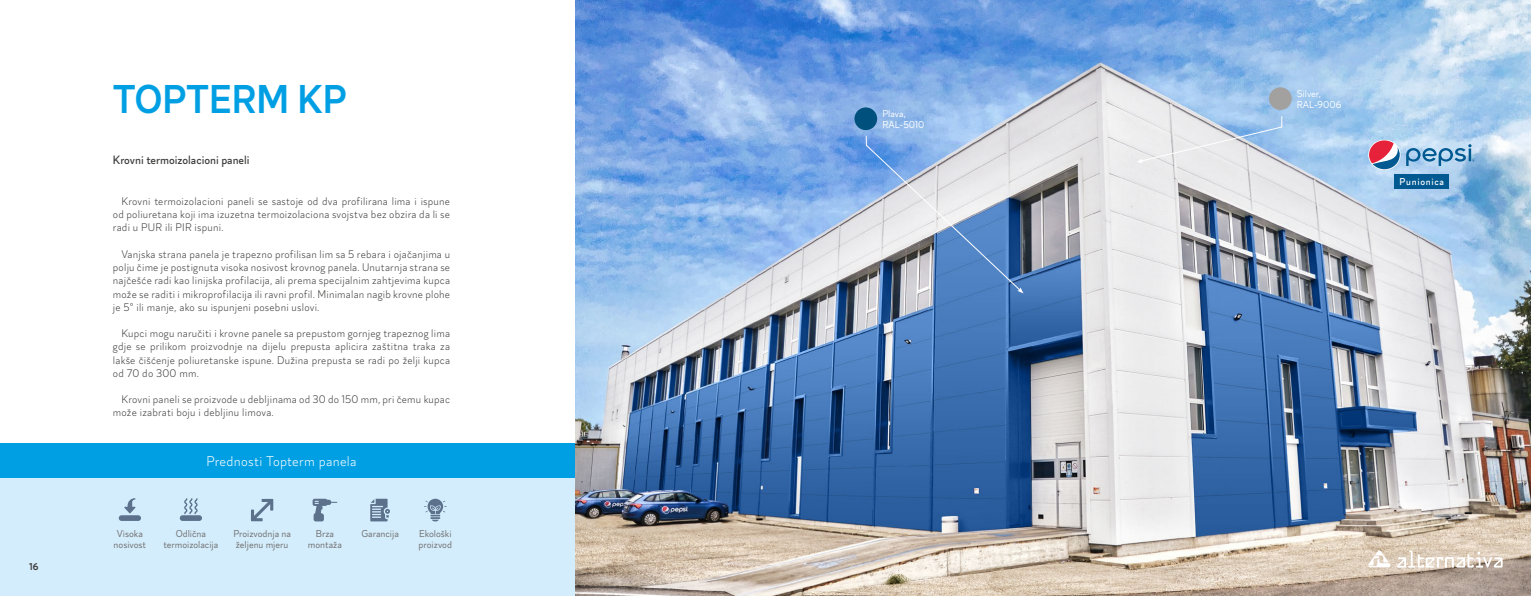
<style>
.page{position:relative;width:1531px;height:596px;background:#fff}
.page>*{position:absolute;margin:0;border:0;box-sizing:border-box;transform-origin:0 0}
.t1{font:600 40px "Magdelin";color:#009fe3}
.t2{font:300 14px "Magdelin";letter-spacing:.025em;color:#fff}
.t3{font:500 12px "Magdelin";color:#3c3c3b}
.t4{font:300 11px/13.2px "Magdelin";letter-spacing:.02em;color:#3c3c3b;text-align:justify}
.t5{font:10px/11px "Magdelin";color:#706f6f;text-align:center}
.t6{font:10px/11px "Magdelin";color:#fff}
.t7{font:500 10px "Magdelin";letter-spacing:.07em;color:#fff}
.t8{font:600 10px "Magdelin";color:#3c3c3b}
</style>
<div class="page">
<div style="left:0;top:478px;width:575px;height:117px;background:#d4edfc"></div>
<div style="left:0;top:443px;width:575px;height:35px;background:#009fe3"></div>
<img style="left:575px;top:0;width:956px;height:595px">
<svg style="left:1368px;top:550px;width:22px;height:17px"></svg>
<svg style="left:1397px;top:550px;width:105px;height:17px"></svg>
<div style="left:854px;top:107px;width:23px;height:23px;background:#00507d;border-radius:50%"></div>
<div style="left:1269px;top:87px;width:22px;height:23px;background:#a2a19f;border-radius:50%"></div>
<svg style="left:866px;top:135px;width:157px;height:158px;background:#9db3d0"></svg>
<svg style="left:1136px;top:116px;width:146px;height:47px;background:#d2dce8"></svg>
<svg style="left:184px;top:498px;width:14px;height:16px"></svg>
<div style="left:180px;top:515px;width:22px;height:5px;background:#5c718c;border-radius:3px"></div>
<div style="left:119px;top:515px;width:22px;height:5px;background:#5c718c;border-radius:3px"></div>
<svg style="left:124px;top:498px;width:12px;height:15px"></svg>
<svg style="left:251px;top:498px;width:22px;height:23px"></svg>
<svg style="left:313px;top:498px;width:24px;height:23px"></svg>
<svg style="left:370px;top:498px;width:20px;height:23px"></svg>
<svg style="left:424px;top:498px;width:23px;height:23px"></svg>
<svg style="left:1366px;top:138px;width:109px;height:33px;background:#a1b1cf"></svg>
<div style="left:1394px;top:174px;width:55px;height:14px;background:#005991"></div>
<p class="t8" style="left:29px;top:560px;width:11px">16</p>
<h1 class="t1" style="left:113px;top:76px;width:235px">TOPTERM KP</h1>
<p class="t3" style="left:113px;top:153px;width:138px">Krovni termoizolacioni paneli</p>
<p class="t4" style="left:113px;top:195px;width:339px;text-indent:9px">Krovni termoizolacioni paneli se sastoje od dva profilirana lima i ispune od poliuretana koji ima izuzetna termoizolaciona svojstva bez obzira da li se radi u PUR ili PIR ispuni.</p>
<p class="t4" style="left:113px;top:248px;width:339px;text-indent:9px">Vanjska strana panela je trapezno profilisan lim sa 5 rebara i ojačanjima u polju čime je postignuta visoka nosivost krovnog panela. Unutarnja strana se najčešće radi kao linijska profilacija, ali prema specijalnim zahtjevima kupca može se raditi i mikroprofilacija ili ravni profil. Minimalan nagib krovne plohe je 5° ili manje, ako su ispunjeni posebni uslovi.</p>
<p class="t4" style="left:113px;top:327px;width:339px;text-indent:9px">Kupci mogu naručiti i krovne panele sa prepustom gornjeg trapeznog lima gdje se prilikom proizvodnje na dijelu prepusta aplicira zaštitna traka za lakše čišćenje poliuretanske ispune. Dužina prepusta se radi po želji kupca od 70 do 300 mm.</p>
<p class="t4" style="left:113px;top:393px;width:339px;text-indent:9px">Krovni paneli se proizvode u debljinama od 30 do 150 mm, pri čemu kupac može izabrati boju i debljinu limova.</p>
<p class="t2" style="left:206px;top:452px;width:152px">Prednosti Topterm panela</p>
<p class="t5" style="left:114px;top:528px;width:34px">Visoka nosivost</p>
<p class="t5" style="left:233px;top:528px;width:59px;text-align:left">Proizvodnja na željenu mjeru</p>
<p class="t5" style="left:308px;top:528px;width:36px">Brza montaža</p>
<p class="t5" style="left:361px;top:528px;width:39px">Garancija</p>
<p class="t5" style="left:419px;top:528px;width:35px;text-align:left">Ekološki proizvod</p>
<p class="t5" style="left:163px;top:528px;width:56px">Odlična termoizolacija</p>
<p class="t6" style="left:882px;top:108px;width:44px">Plava,<br>RAL-5010</p>
<p class="t6" style="left:1297px;top:88px;width:46px">Silver,<br>RAL-9006</p>
<p class="t7" style="left:1399px;top:176px;width:46px">Punionica</p>
</div>
